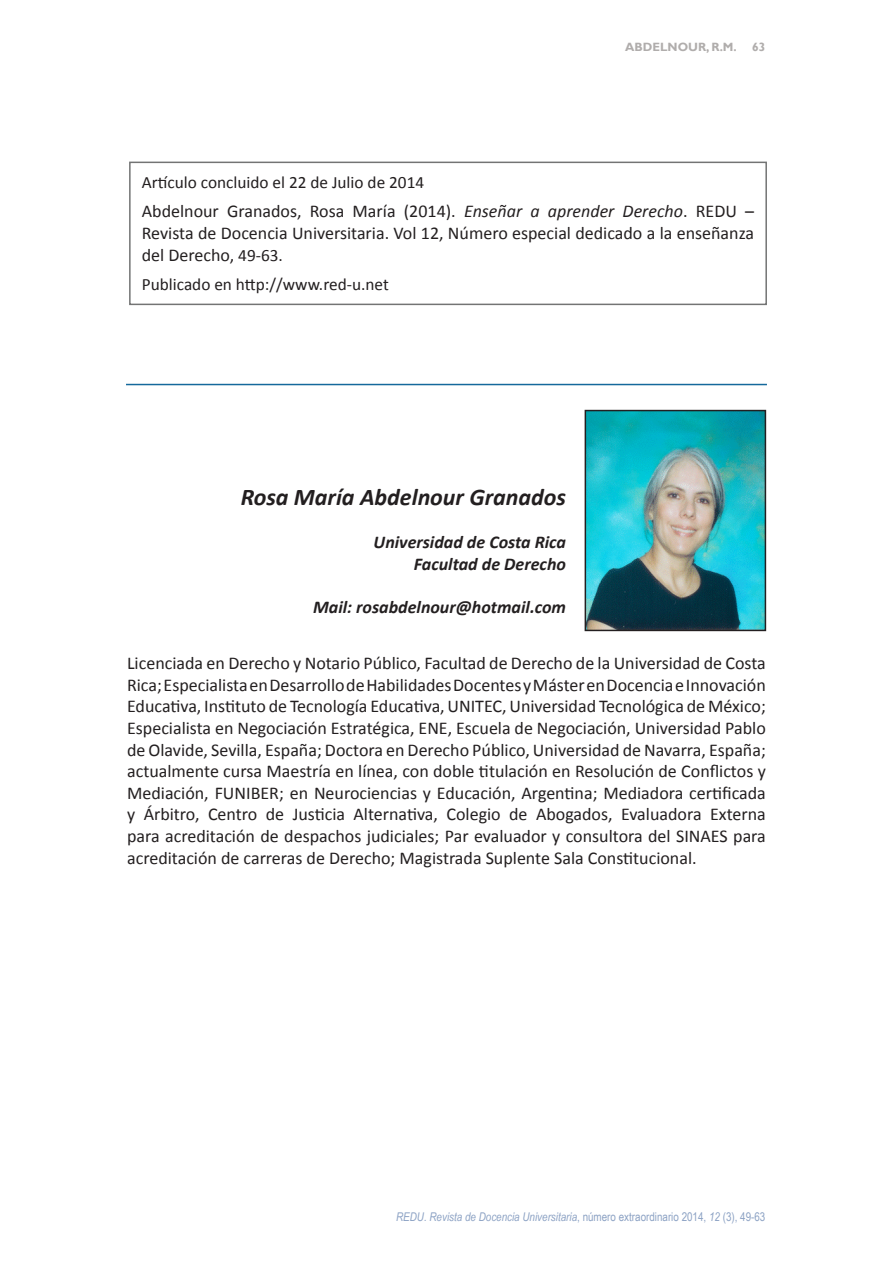
<style>
.page{position:relative;width:893px;height:1263px;background:#fff}
.page>*{position:absolute;margin:0;border:0;box-sizing:border-box;transform-origin:0 0}
.t1{font:italic 700 24px "Calibri";color:#231f20}
.t2{font:18px/21.6px "Calibri";color:#231f20;text-align:justify}
.t3{font:italic 700 18px "Calibri";color:#231f20}
.t4{font:17.25px "Calibri";color:#231f20}
.t5{font:italic 12px "Arial Narrow";color:#8ca2c4}
.t6{font:700 12px "Gill Sans";color:#b0adac}
.s1{font-style:italic}
.s2{font-size:17.25px}
.s3{font-style:normal}
</style>
<div class="page">
<div style="left:129px;top:162px;width:638px;height:143px;border:2px solid #737474"></div>
<hr style="left:126px;top:384px;width:641px;height:1px;background:#15699c">
<img style="left:588px;top:413px;width:175px;height:215px">
<div style="left:585px;top:410px;width:181px;height:221px;border:2px solid #231f20"></div>
<p class="t6" style="left:625px;top:40px;width:113px">ABDELNOUR, R.M.</p>
<p class="t6" style="left:752px;top:40px;width:15px">63</p>
<p class="t4" style="left:142px;top:171px;width:284px">Artículo concluido el 22 de Julio de 2014</p>
<p class="t2" style="left:142px;top:201px;width:614px">Abdelnour Granados, Rosa María (2014). <span class="s1">Enseñar a aprender Derecho</span>. REDU – Revista de Docencia Universitaria. Vol 12, Número especial dedicado a la enseñanza del Derecho, <span class="s2">49-63.</span></p>
<p class="t4" style="left:142px;top:273px;width:249px">Publicado en http://www.red-u.net</p>
<p class="t1" style="left:241px;top:482px;width:327px">Rosa María Abdelnour Granados</p>
<p class="t3" style="left:374px;top:531px;width:194px">Universidad de Costa Rica</p>
<p class="t3" style="left:414px;top:552px;width:154px">Facultad de Derecho</p>
<p class="t3" style="left:313px;top:595px;width:254px">Mail: rosabdelnour@hotmail.com</p>
<p class="t2" style="left:127px;top:652px;width:640px">Licenciada en Derecho y Notario Público, Facultad de Derecho de la Universidad de Costa Rica; Especialista en Desarrollo de Habilidades Docentes y Máster en Docencia e Innovación Educativa, Instituto de Tecnología Educativa, UNITEC, Universidad Tecnológica de México; Especialista en Negociación Estratégica, ENE, Escuela de Negociación, Universidad Pablo de Olavide, Sevilla, España; Doctora en Derecho Público, Universidad de Navarra, España; actualmente cursa Maestría en línea, con doble titulación en Resolución de Conflictos y Mediación, FUNIBER; en Neurociencias y Educación, Argentina; Mediadora certificada y Árbitro, Centro de Justicia Alternativa, Colegio de Abogados, Evaluadora Externa para acreditación de despachos judiciales; Par evaluador y consultora del SINAES para acreditación de carreras de Derecho; Magistrada Suplente Sala Constitucional.</p>
<p class="t5" style="left:396px;top:1208px;width:371px">REDU. Revista de Docencia Universitaria<span class="s3">, número extraordinario 2014,</span> 12 <span class="s3">(3), 49-63</span></p>
</div>
